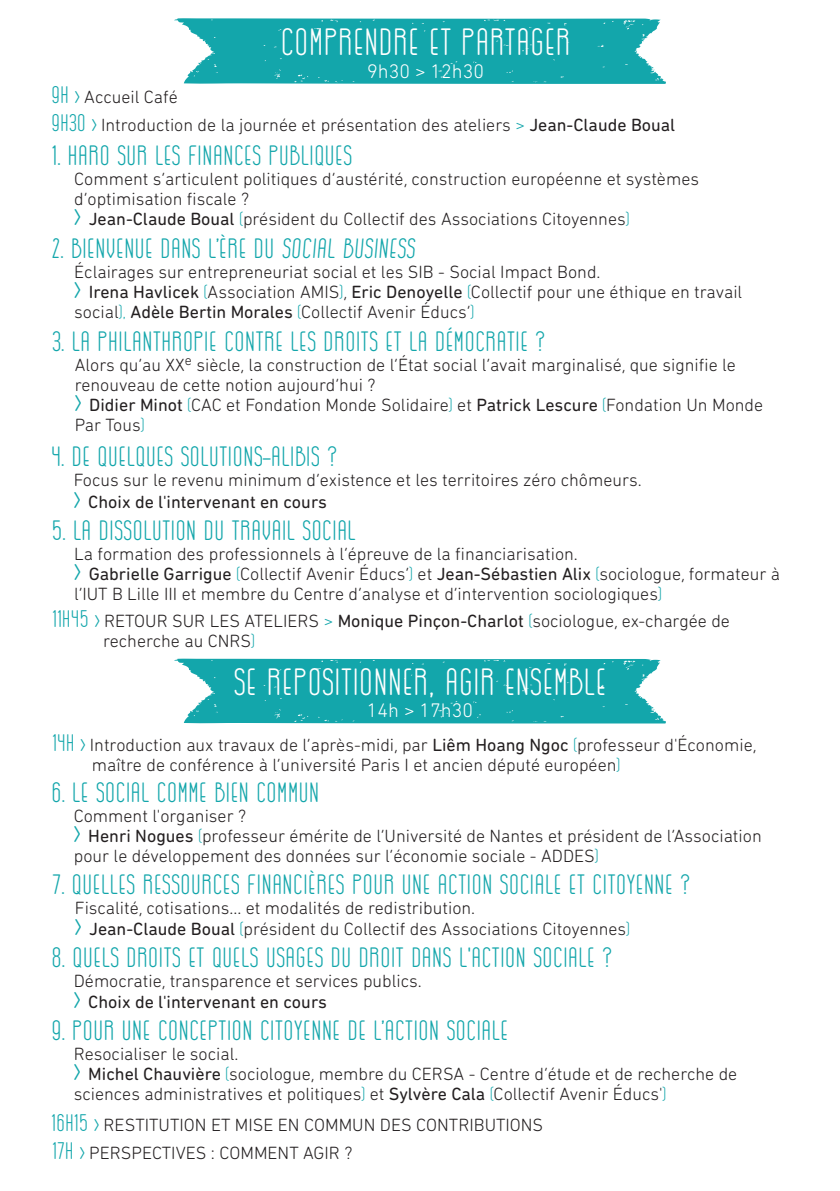
<style>
.page{position:relative;width:840px;height:1191px;background:#fff}
.page>*{position:absolute;margin:0;border:0;box-sizing:border-box;transform-origin:0 0}
.t1{font:38px "GOGOIA";color:#fff}
.t2{font:32px "GOGOIA";color:#13a6ab}
.t3{font:28px "GOGOIA";color:#13a6ab}
.t4{font:24px "GOGOIA";color:#13a6ab}
.t5{font:300 20px "DIN Next Rounded LT Pro";color:#fff}
.t6{font:300 18px/20px "DIN Next Rounded LT Pro";color:#231f20}
.t7{font:18px "DIN Next Rounded LT Pro";color:#231f20}
.s1{font-weight:400}
.s2{font-family:"GOGOIA";font-weight:400;color:#13a6ab}
.s3{color:#13a6ab}
</style>
<div class="page">
<svg style="left:174px;top:18px;width:491px;height:66px;background:#28aeb2"></svg>
<svg style="left:174px;top:658px;width:491px;height:65px;background:#29aeb2"></svg>
<h3 class="t4" style="left:51px;top:83px;width:30px">H9 &gt;</h3>
<p class="t6" style="left:84px;top:87px;width:95px">Accueil Café</p>
<h1 class="t1" style="left:280px;top:23px;width:292px">COMPRENDRE ET PARTAGER</h1>
<p class="t5" style="left:367px;top:59px;width:118px">h9 30 &gt; 12h30</p>
<h3 class="t4" style="left:51px;top:110px;width:47px">H9 30&gt;</h3>
<h3 class="t3" style="left:52px;top:141px;width:302px">1. HARO SUR LES FINANCES PUBLIQUES</h3>
<p class="t6" style="left:74px;top:169px;width:626px">Comment ’s articulent politiques ’d austérité, construction européenne et systèmes</p>
<p class="t6" style="left:74px;top:189px;width:176px">’d optimisation fiscale ?</p>
<p class="t6" style="left:89px;top:209px;width:542px"><span class="s1">Jean-Claude Boual</span> <span class="s2">(</span>président du Collectif des Associations Citoyennes<span class="s2">(</span></p>
<p class="t6" style="left:101px;top:114px;width:575px">I ntroduction de la journée et présentation des ateliers <span class="s3">&gt;</span> <span class="s1">Jean-Claude Boual</span></p>
<h2 class="t2" style="left:74px;top:197px;width:8px">&gt;</h2>
<h3 class="t3" style="left:52px;top:234px;width:367px">2. BIENVENUE DANS ’L ÈRE DU SOCIAL BUSINESS</h3>
<p class="t6" style="left:89px;top:262px;width:654px;text-indent:-14px">Éclairages sur entrepreneuriat social et les SI B - Social I mpact Bond.<br><span class="s1">I rena Havlicek</span> <span class="s2">(</span>Association AMI S ,<span class="s2">)</span> <span class="s1">Eric Denoyelle</span> <span class="s2">(</span>Collectif pour une éthique en travail</p>
<h2 class="t2" style="left:74px;top:270px;width:8px">&gt;</h2>
<p class="t6" style="left:74px;top:302px;width:401px">social <span class="s2">,)</span> <span class="s1">Adèle Bertin Morales</span> <span class="s2">(</span>Collectif Avenir éducs <span class="s2">(</span>‘</p>
<h3 class="t3" style="left:52px;top:327px;width:495px">LA3. PHILANTHROPIE CONTRE LES DROITS LAET DÉMOCRATIE ?</h3>
<p class="t6" style="left:75px;top:355px;width:662px">Alors qu’au XX<sup>e</sup> siècle la, construction de ’l état social ’l avait marginalisé, que signifie le renouveau de cette notion aujourd’hui ?</p>
<p class="t6" style="left:89px;top:395px;width:675px"><span class="s1">Didier Minot</span> <span class="s2">(</span>CAC et Fondation Monde Solidaire<span class="s2">)</span> et <span class="s1">Patrick Lescure</span> <span class="s2">(</span>Fondation U n M onde</p>
<h2 class="t2" style="left:75px;top:383px;width:8px">&gt;</h2>
<p class="t6" style="left:75px;top:415px;width:71px">Par Tous<span class="s2">(</span></p>
<h3 class="t3" style="left:51px;top:442px;width:287px">4. DE QUELQUES SOLUTIONS-ALIBIS ?</h3>
<p class="t6" style="left:74px;top:470px;width:569px">Focus sur le revenu minimum ’d existence et les territoires zéro chômeurs.</p>
<p class="t7" style="left:88px;top:491px;width:240px">Choix de 'l intervenant en cours</p>
<h2 class="t2" style="left:74px;top:480px;width:8px">&gt;</h2>
<h3 class="t3" style="left:52px;top:515px;width:306px">LA5. DISSOLUTION DU TRAVAIL SOCIAL</h3>
<p class="t6" style="left:89px;top:543px;width:692px;text-indent:-14px">La formation des professionnels ’là épreuve de la financiarisation.<br><span class="s1">Gabrielle Garrigue</span> <span class="s2">(</span>Collectif Avenir éducs’<span class="s2">)</span> et <span class="s1">Jean-Sébastien Alix</span> <span class="s2">(</span>sociologue, formateur à</p>
<h2 class="t2" style="left:74px;top:552px;width:8px">&gt;</h2>
<p class="t6" style="left:182px;top:583px;width:481px">et membre du Centre ’d analyse et ’d intervention sociologiques<span class="s2">(</span></p>
<p class="t6" style="left:74px;top:583px;width:17px">I UT’l</p>
<p class="t6" style="left:104px;top:611px;width:627px">R etour sur les ateliers <span class="s3">&gt;</span> <span class="s1">Monique Pinçon-Charlot</span> <span class="s2">(</span>sociologue, ex-chargée de</p>
<p class="t6" style="left:112px;top:583px;width:57px">B Lille III</p>
<h3 class="t4" style="left:52px;top:606px;width:49px">H1 1 45&gt;</h3>
<p class="t6" style="left:103px;top:631px;width:153px">recherche au CNRS<span class="s2">(</span></p>
<h1 class="t1" style="left:233px;top:662px;width:374px">SE REPOSITIONNER, AGIR ENSEMBLE</h1>
<p class="t5" style="left:367px;top:699px;width:107px">14h &gt; 17h30</p>
<h3 class="t4" style="left:52px;top:730px;width:35px">H1 4 &gt;</h3>
<p class="t6" style="left:90px;top:734px;width:667px">I ntroduction aux travaux de ’l après-midi, par <span class="s1">Liêm Hoang Ngoc</span> <span class="s2">(</span>professeur 'd économie,</p>
<p class="t6" style="left:92px;top:754px;width:530px">maître de conférence ’là université Paris I et ancien député européen<span class="s2">(</span></p>
<h3 class="t3" style="left:51px;top:778px;width:270px">LE6. SOCIAL COMME BIEN COMMUN</h3>
<p class="t6" style="left:88px;top:806px;width:674px;text-indent:-14px">Comment 'l organiser ?<br><span class="s1">Henri Nogues</span> <span class="s2">(</span>professeur émérite de ’l U niversité de N antes et président de ’lAssociation</p>
<h2 class="t2" style="left:74px;top:814px;width:8px">&gt;</h2>
<p class="t6" style="left:584px;top:846px;width:16px">S<span class="s2">(</span></p>
<p class="t6" style="left:74px;top:846px;width:479px">pour le développement des données sur ’l économie sociale - ADDE</p>
<h3 class="t3" style="left:52px;top:869px;width:639px">7. QUELLES RESSOURCES FINANCIÈRES POUR UNE ACTION SOCIALE ET CITOYENNE ?</h3>
<p class="t6" style="left:89px;top:896px;width:542px;line-height:21.6px;text-indent:-14px">Fiscalité, cotisations... et modalités de redistribution.<br><span class="s1">Jean-Claude Boual</span> <span class="s2">(</span>président du Collectif des Associations Citoyennes<span class="s2">(</span></p>
<h2 class="t2" style="left:75px;top:907px;width:8px">&gt;</h2>
<h3 class="t3" style="left:51px;top:942px;width:562px">8. QUELS DROITS ET QUELS USAGES DU DROIT DANS 'LACTION SOCIALE ?</h3>
<p class="t6" style="left:74px;top:970px;width:349px">Démocratie, transparence et services publics.</p>
<p class="t7" style="left:88px;top:992px;width:240px">Choix de 'l intervenant en cours</p>
<h2 class="t2" style="left:74px;top:980px;width:8px">&gt;</h2>
<h3 class="t3" style="left:51px;top:1015px;width:458px">9. POUR UNE CONCEPTION CITOYENNE DE ’LACTION SOCIALE</h3>
<p class="t6" style="left:88px;top:1043px;width:650px;text-indent:-14px">Resocialiser le social.<br><span class="s1">Michel Chauvière</span> <span class="s2">(</span>sociologue, membre du CERSA - Centre ’d étude et de recherche de</p>
<h2 class="t2" style="left:74px;top:1052px;width:8px">&gt;</h2>
<p class="t6" style="left:103px;top:1078px;width:564px;line-height:31.2px;text-indent:-30px">sciences administratives et politiques<span class="s2">)</span> et <span class="s1">Sylvère Cala</span> <span class="s2">(</span>Collectif Avenir éducs <span class="s2">(</span>'<br>R estitution et mise en commun des contributions</p>
<h3 class="t4" style="left:51px;top:1110px;width:49px">1 5H1 6 &gt;</h3>
<p class="t6" style="left:89px;top:1142px;width:265px">perspectives : comment agir ?</p>
<h3 class="t4" style="left:52px;top:1138px;width:34px">H1 7 &gt;</h3>
</div>
